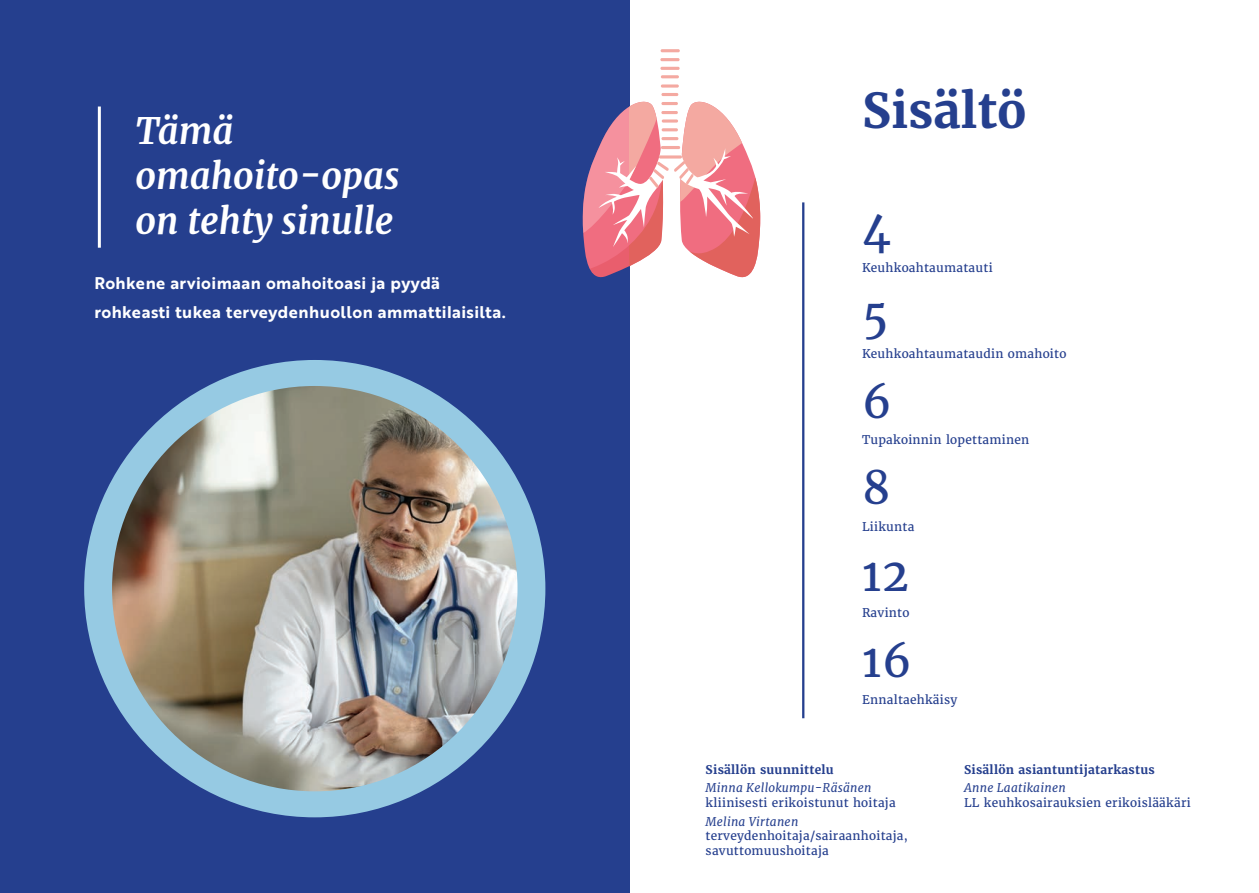
<style>
.page{position:relative;width:1259px;height:893px;background:#fff}
.page>*{position:absolute;margin:0;border:0;box-sizing:border-box;transform-origin:0 0}
.t1{font:700 48px "Merriweather";color:#253f8e}
.t2{font:45px "Merriweather";color:#253f8e}
.t3{font:italic 700 36px/45px "Merriweather";color:#fff}
.t4{font:16.5px/28.5px "Brother 1816 Bold";letter-spacing:.025em;color:#fff}
.t5{font:12px/14.4px "Merriweather";letter-spacing:.02em;color:#253f8e}
.t6{font:italic 12px "Merriweather";letter-spacing:.02em;color:#253f8e}
.t7{font:700 12px "Merriweather";letter-spacing:.02em;color:#253f8e}
</style>
<div class="page">
<div style="left:0;top:0;width:629px;height:893px;background:#253f8e"></div>
<hr style="left:98px;top:107px;width:3px;height:141px;background:#fff">
<div style="left:84px;top:360px;width:461px;height:457px;background:#96cae3;border-radius:50%"></div>
<img style="left:112px;top:386px;width:405px;height:405px;border-radius:203px">
<svg style="left:583px;top:44px;width:177px;height:233px"></svg>
<hr style="left:661px;top:128px;width:17px;height:3px;background:#f4a9a1">
<hr style="left:661px;top:137px;width:17px;height:3px;background:#f4a9a1">
<hr style="left:661px;top:146px;width:19px;height:3px;background:#f4a9a1">
<svg style="left:659px;top:155px;width:23px;height:4px"></svg>
<hr style="left:802px;top:202px;width:2px;height:516px;background:#253f8e">
<h3 class="t3" style="left:136px;top:109px;width:265px">Tämä omahoito-opas on tehty sinulle</h3>
<h3 class="t4" style="left:94px;top:268px;width:413px">Rohkene arvioimaan omahoitoasi ja pyydä rohkeasti tukea terveydenhuollon ammattilaisilta.</h3>
<h1 class="t1" style="left:862px;top:80px;width:166px">Sisältö</h1>
<h2 class="t2" style="left:862px;top:201px;width:30px">4</h2>
<p class="t5" style="left:862px;top:260px;width:132px">Keuhkoahtaumatauti</p>
<h2 class="t2" style="left:862px;top:287px;width:28px">5</h2>
<p class="t5" style="left:862px;top:347px;width:206px">Keuhkoahtaumataudin omahoito</p>
<h2 class="t2" style="left:862px;top:374px;width:31px">6</h2>
<p class="t5" style="left:862px;top:433px;width:169px">Tupakoinnin lopettaminen</p>
<h2 class="t2" style="left:862px;top:460px;width:30px">8</h2>
<p class="t5" style="left:862px;top:519px;width:54px">Liikunta</p>
<h2 class="t2" style="left:862px;top:547px;width:48px">12</h2>
<p class="t5" style="left:862px;top:606px;width:49px">Ravinto</p>
<h2 class="t2" style="left:862px;top:633px;width:51px">16</h2>
<p class="t5" style="left:862px;top:692px;width:97px">Ennaltaehkäisy</p>
<p class="t7" style="left:705px;top:761px;width:130px">Sisällön suunnittelu</p>
<p class="t6" style="left:705px;top:781px;width:167px">Minna Kellokumpu-Räsänen</p>
<p class="t5" style="left:705px;top:795px;width:192px">kliinisesti erikoistunut hoitaja</p>
<p class="t6" style="left:705px;top:814px;width:94px">Melina Virtanen</p>
<p class="t5" style="left:705px;top:829px;width:204px">terveydenhoitaja/sairaanhoitaja, savuttomuushoitaja</p>
<p class="t7" style="left:964px;top:761px;width:192px">Sisällön asiantuntijatarkastus</p>
<p class="t6" style="left:964px;top:781px;width:103px">Anne Laatikainen</p>
<p class="t5" style="left:964px;top:795px;width:228px">LL keuhkosairauksien erikoislääkäri</p>
</div>
